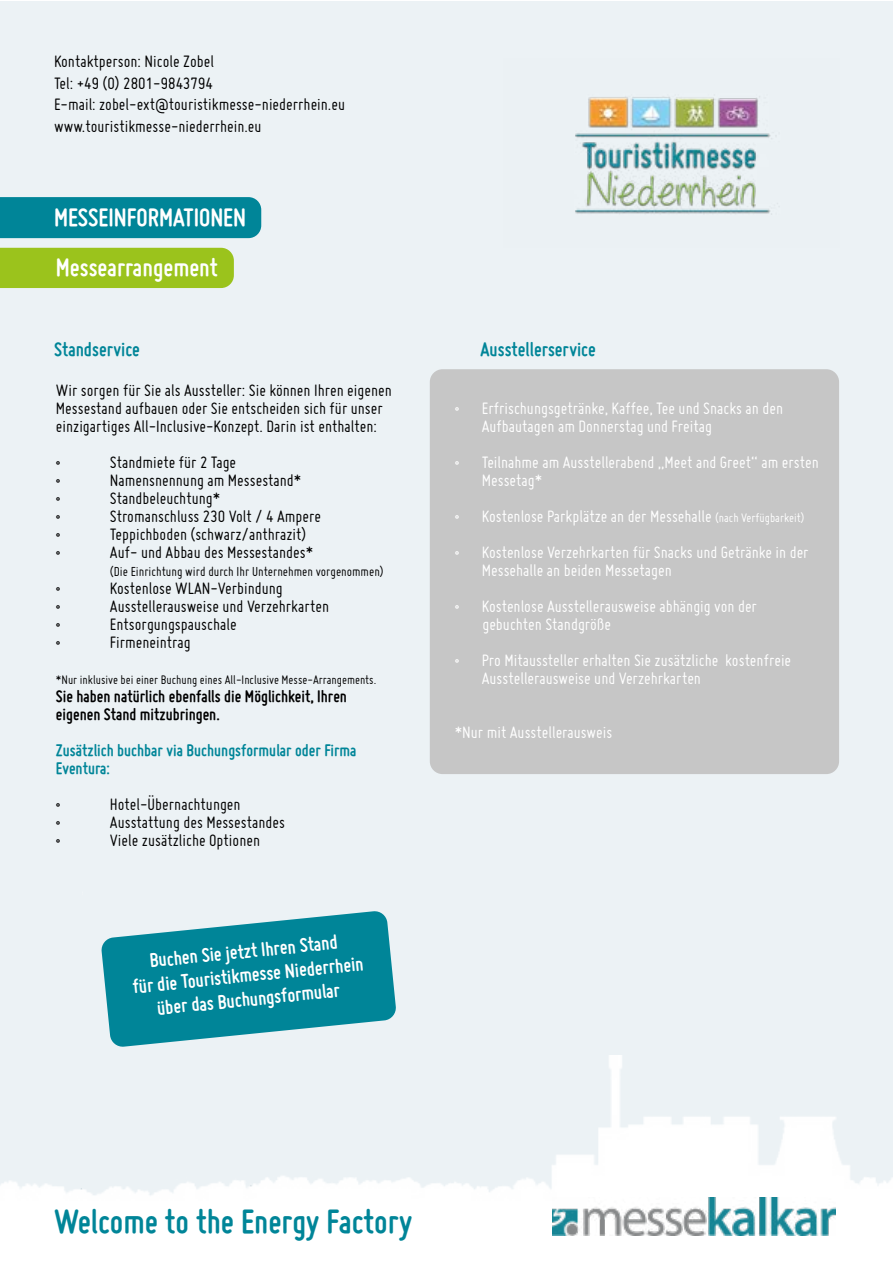
<style>
.page{position:relative;width:893px;height:1263px;background:#fff}
.page>*{position:absolute;margin:0;border:0;box-sizing:border-box;transform-origin:0 0}
.t1{font:700 36px "Miso";color:#008598}
.t2{font:700 27px "Miso";color:#fff}
.t3{font:700 21px/24px "Miso";color:#fff;text-align:center}
.t4{font:700 21px "Miso";color:#008598}
.t5{font:18px/21.6px "Miso";color:#000}
.t6{font:18px/18px "Miso";color:#fff}
.t7{font:700 18px/18px "Miso";color:#000}
.t8{font:700 18px/18px "Miso";color:#008598}
.t9{font:14.25px "Miso";color:#000}
.t10{font:13.5px "Miso";color:#000}
.s1{font-size:13.5px}
</style>
<div class="page">
<div style="left:1px;top:1px;width:892px;height:1055px;background:#ecf2f5"></div>
<img style="left:1px;top:1056px;width:892px;height:154px">
<img style="left:553px;top:1197px;width:283px;height:38px">
<div style="left:0;top:197px;width:261px;height:41px;background:#008598"></div>
<div style="left:0;top:248px;width:234px;height:40px;background:#9bc31c"></div>
<div style="left:430px;top:369px;width:409px;height:405px;background:#c6c6c6;border-radius:13px"></div>
<svg style="left:101px;top:910px;width:295px;height:137px;background:#359dac"></svg>
<img style="left:503px;top:59px;width:336px;height:189px">
<p class="t5" style="left:54px;top:50px;width:293px">Kontaktperson: Nicole Zobel<br>Tel: +49 (0) 2801-9843794<br>E-mail: zobel-ext@touristikmesse-niederrhein.eu www.touristikmesse-niederrhein.eu</p>
<h2 class="t2" style="left:54px;top:203px;width:194px">MESSEINFORMATIONEN</h2>
<h2 class="t2" style="left:56px;top:253px;width:163px">Messearrangement</h2>
<p class="t4" style="left:54px;top:338px;width:87px">Standservice</p>
<p class="t4" style="left:480px;top:338px;width:117px">Ausstellerservice</p>
<p class="t5" style="left:56px;top:381px;width:337px;line-height:18px">Wir sorgen für Sie als Aussteller: Sie können Ihren eigenen<br>Messestand aufbauen oder Sie entscheiden sich für unser einzigartiges All-Inclusive-Konzept. Darin ist enthalten:</p>
<p class="t5" style="left:56px;top:451px;width:6px">•</p>
<p class="t5" style="left:110px;top:451px;width:128px">Standmiete für 2 Tage</p>
<p class="t5" style="left:56px;top:469px;width:6px">•</p>
<p class="t5" style="left:110px;top:469px;width:193px">Namensnennung am Messestand*</p>
<p class="t5" style="left:56px;top:487px;width:6px">•</p>
<p class="t5" style="left:110px;top:487px;width:112px">Standbeleuchtung*</p>
<p class="t5" style="left:56px;top:505px;width:6px">•</p>
<p class="t5" style="left:110px;top:505px;width:213px">Stromanschluss 230 Volt / 4 Ampere</p>
<p class="t5" style="left:56px;top:523px;width:6px">•</p>
<p class="t5" style="left:110px;top:523px;width:198px">Teppichboden (schwarz/anthrazit)</p>
<p class="t5" style="left:56px;top:541px;width:6px">•</p>
<p class="t5" style="left:110px;top:541px;width:205px">Auf- und Abbau des Messestandes*</p>
<p class="t9" style="left:110px;top:564px;width:275px">(Die Einrichtung wird durch Ihr Unternehmen vorgenommen)</p>
<p class="t5" style="left:56px;top:577px;width:6px">•</p>
<p class="t5" style="left:110px;top:577px;width:174px">Kostenlose WLAN-Verbindung</p>
<p class="t5" style="left:56px;top:595px;width:6px">•</p>
<p class="t5" style="left:110px;top:595px;width:221px">Ausstellerausweise und Verzehrkarten</p>
<p class="t5" style="left:56px;top:613px;width:6px">•</p>
<p class="t5" style="left:110px;top:613px;width:128px">Entsorgungspauschale</p>
<p class="t5" style="left:56px;top:631px;width:6px">•</p>
<p class="t5" style="left:110px;top:631px;width:82px">Firmeneintrag</p>
<p class="t10" style="left:56px;top:672px;width:322px">*Nur inklusive bei einer Buchung eines All-Inclusive Messe-Arrangements.</p>
<p class="t7" style="left:56px;top:687px;width:293px">Sie haben natürlich ebenfalls die Möglichkeit, Ihren eigenen Stand mitzubringen.</p>
<p class="t8" style="left:56px;top:741px;width:302px">Zusätzlich buchbar via Buchungsformular oder Firma<br>Eventura:</p>
<p class="t5" style="left:56px;top:793px;width:6px">•</p>
<p class="t5" style="left:110px;top:793px;width:132px">Hotel-Übernachtungen</p>
<p class="t5" style="left:56px;top:811px;width:6px">•</p>
<p class="t5" style="left:110px;top:811px;width:177px">Ausstattung des Messestandes</p>
<p class="t5" style="left:56px;top:829px;width:6px">•</p>
<p class="t5" style="left:110px;top:829px;width:152px">Viele zusätzliche Optionen</p>
<p class="t6" style="left:482px;top:399px;width:303px;text-indent:-27px">• Erfrischungsgetränke, Kaffee, Tee und Snacks an den<br>Aufbautagen am Donnerstag und Freitag</p>
<p class="t6" style="left:482px;top:453px;width:338px;text-indent:-27px">• Teilnahme am Ausstellerabend „Meet and Greet“ am ersten<br>Messetag*</p>
<p class="t6" style="left:455px;top:507px;width:351px">• Kostenlose Parkplätze an der Messehalle <span class="s1">(nach Verfügbarkeit)</span></p>
<p class="t6" style="left:482px;top:543px;width:328px;text-indent:-27px">• Kostenlose Verzehrkarten für Snacks und Getränke in der<br>Messehalle an beiden Messetagen</p>
<p class="t6" style="left:482px;top:597px;width:276px;text-indent:-28px">• Kostenlose Ausstellerausweise abhängig von der gebuchten Standgröße</p>
<p class="t6" style="left:482px;top:651px;width:311px;text-indent:-27px">• Pro Mitaussteller erhalten Sie zusätzliche kostenfreie<br>Ausstellerausweise und Verzehrkarten</p>
<p class="t6" style="left:455px;top:723px;width:159px">*Nur mit Ausstellerausweis</p>
<p class="t3" style="left:129px;top:951px;width:233px;rotate:-6deg">Buchen Sie jetzt Ihren Stand<br>für die Touristikmesse Niederrhein über das Buchungsformular</p>
<h1 class="t1" style="left:54px;top:1201px;width:360px">Welcome to the Energy Factory</h1>
</div>
